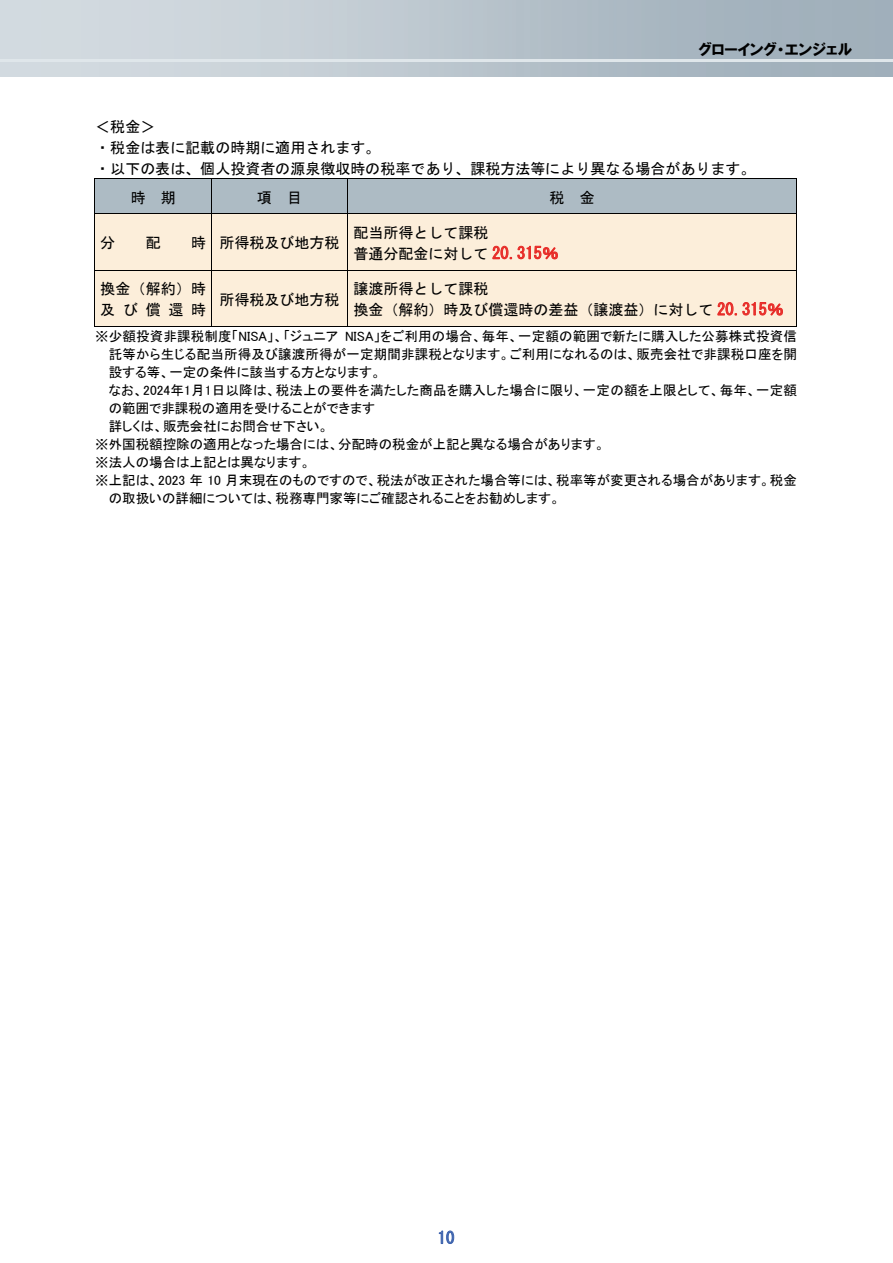
<style>
.page{position:relative;width:893px;height:1263px;background:#fff}
.page>*{position:absolute;margin:0;border:0;box-sizing:border-box;transform-origin:0 0}
.t1{font:16.5px "MS Gothic";color:#3c62ad}
.t2{font:15.75px "HGP Soei Kakugothic UB";color:#000}
.t3{font:15px/21px "MS Gothic";color:#000}
.t4{font:15px/21px "MS Gothic";letter-spacing:.515em;color:#000}
.t5{font:13.5px "MS P Gothic";color:#000}
.s1{font-size:16.5px;color:#e72b27}
</style>
<div class="page">
<hr style="left:0;top:60px;width:893px;height:2px;background:#dfe6ea">
<div style="left:95px;top:179px;width:116px;height:35px;background:#adbbc4"></div>
<div style="left:212px;top:179px;width:135px;height:35px;background:#adbbc4"></div>
<div style="left:348px;top:179px;width:449px;height:35px;background:#adbbc4"></div>
<hr style="left:95px;top:178px;width:116px;height:1px;background:#000">
<hr style="left:212px;top:178px;width:135px;height:1px;background:#000">
<hr style="left:348px;top:178px;width:449px;height:1px;background:#000">
<div style="left:95px;top:214px;width:116px;height:56px;background:#fceeda"></div>
<div style="left:212px;top:214px;width:135px;height:56px;background:#fceeda"></div>
<div style="left:348px;top:214px;width:449px;height:56px;background:#fceeda"></div>
<hr style="left:95px;top:214px;width:116px;height:1px;background:#000">
<svg style="left:211px;top:178px;width:1px;height:43px"></svg>
<hr style="left:212px;top:214px;width:135px;height:1px;background:#000">
<svg style="left:347px;top:178px;width:1px;height:43px"></svg>
<hr style="left:348px;top:214px;width:449px;height:1px;background:#000">
<hr style="left:95px;top:221px;width:1px;height:49px;background:#000">
<hr style="left:211px;top:221px;width:1px;height:49px;background:#000">
<hr style="left:347px;top:221px;width:1px;height:49px;background:#000">
<hr style="left:797px;top:221px;width:1px;height:49px;background:#000">
<div style="left:95px;top:271px;width:116px;height:55px;background:#fceeda"></div>
<div style="left:212px;top:271px;width:135px;height:55px;background:#fceeda"></div>
<div style="left:348px;top:271px;width:449px;height:55px;background:#fceeda"></div>
<hr style="left:95px;top:270px;width:116px;height:1px;background:#000">
<hr style="left:212px;top:270px;width:135px;height:1px;background:#000">
<hr style="left:348px;top:270px;width:449px;height:1px;background:#000">
<hr style="left:95px;top:277px;width:1px;height:50px;background:#000">
<hr style="left:95px;top:326px;width:116px;height:1px;background:#000">
<hr style="left:211px;top:277px;width:1px;height:50px;background:#000">
<hr style="left:212px;top:326px;width:135px;height:1px;background:#000">
<hr style="left:347px;top:277px;width:1px;height:50px;background:#000">
<hr style="left:348px;top:326px;width:449px;height:1px;background:#000">
<hr style="left:797px;top:277px;width:1px;height:50px;background:#000">
<p class="t2" style="left:698px;top:41px;width:155px">グローイング・エンジェル</p>
<p class="t3" style="left:95px;top:116px;width:662px">＜税金＞<br>・税金は表に記載の時期に適用されます。<br>・以下の表は、個人投資者の源泉徴収時の税率であり、課税方法等により異なる場合があります。</p>
<p class="t3" style="left:131px;top:187px;width:47px">時 期</p>
<p class="t3" style="left:257px;top:187px;width:47px">項 目</p>
<p class="t3" style="left:550px;top:187px;width:47px">税 金</p>
<p class="t3" style="left:100px;top:232px;width:17px">分</p>
<p class="t3" style="left:146px;top:232px;width:17px">配</p>
<p class="t3" style="left:191px;top:232px;width:150px">時 所得税及び地方税</p>
<p class="t3" style="left:353px;top:222px;width:207px">配当所得として課税<br>普通分配金に対して <span class="s1">20.315％</span></p>
<p class="t4" style="left:100px;top:278px;width:108px">換金（解約）時及び償還時</p>
<p class="t3" style="left:219px;top:289px;width:122px">所得税及び地方税</p>
<p class="t3" style="left:353px;top:278px;width:432px">譲渡所得として課税<br>換金（解約）時及び償還時の差益（譲渡益）に対して <span class="s1">20.315％</span></p>
<p class="t5" style="left:95px;top:330px;width:703px">※少額投資非課税制度「NISA」、「ジュニア NISA」をご利用の場合、毎年、一定額の範囲で新たに購入した公募株式投資信</p>
<p class="t5" style="left:109px;top:348px;width:690px">託等から生じる配当所得及び譲渡所得が一定期間非課税となります。ご利用になれるのは、販売会社で非課税口座を開</p>
<p class="t5" style="left:109px;top:366px;width:274px">設する等、一定の条件に該当する方となります。</p>
<p class="t5" style="left:109px;top:384px;width:690px">なお、2024年1月1日以降は、税法上の要件を満たした商品を購入した場合に限り、一定の額を上限として、毎年、一定額</p>
<p class="t5" style="left:109px;top:402px;width:268px">の範囲で非課税の適用を受けることができます</p>
<p class="t5" style="left:109px;top:420px;width:221px">詳しくは、販売会社にお問合せ下さい。</p>
<p class="t5" style="left:95px;top:438px;width:511px">※外国税額控除の適用となった場合には、分配時の税金が上記と異なる場合があります。</p>
<p class="t5" style="left:95px;top:456px;width:217px">※法人の場合は上記とは異なります。</p>
<p class="t5" style="left:95px;top:474px;width:703px">※上記は、2023 年 10 月末現在のものですので、税法が改正された場合等には、税率等が変更される場合があります。税金</p>
<p class="t5" style="left:109px;top:492px;width:453px">の取扱いの詳細については、税務専門家等にご確認されることをお勧めします。</p>
<p class="t1" style="left:438px;top:1229px;width:18px">10</p>
</div>
